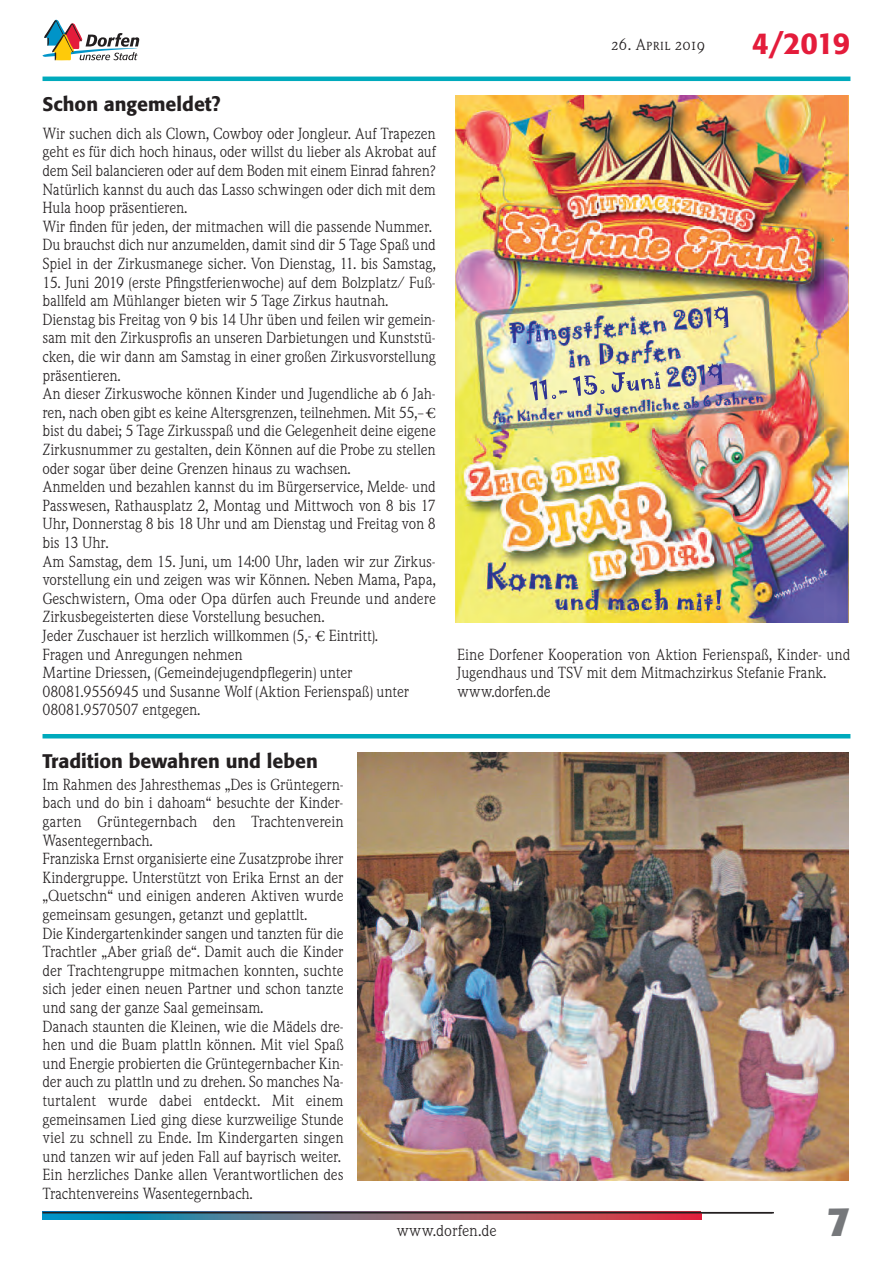
<style>
.page{position:relative;width:893px;height:1263px;background:#fff}
.page>*{position:absolute;margin:0;border:0;box-sizing:border-box;transform-origin:0 0}
.t1{font:700 40.5px "Formata";color:#76787b}
.t2{font:500 30px "Formata";color:#e41c3b}
.t3{font:500 19.5px "Formata";color:#231f20}
.t4{font:15px/18.6px "Weidemann SB";letter-spacing:-.01em;color:#231f20;scale:.95 1}
.t5{font:15px "Weidemann SB";letter-spacing:-.01em;color:#231f20}
.t6{font:15px "Weidemann SB Caps";color:#231f20}
</style>
<div class="page">
<svg style="left:43px;top:20px;width:96px;height:40px"></svg>
<hr style="left:43px;top:1212px;width:731px;height:1px;background:#231f20">
<svg style="left:43px;top:1213px;width:658px;height:6px;background:#726477"></svg>
<hr style="left:43px;top:77px;width:807px;height:4px;background:#00aabc">
<hr style="left:43px;top:734px;width:807px;height:4px;background:#00aabc">
<img style="left:455px;top:95px;width:393px;height:527px">
<img style="left:529px;top:371px;width:132px;height:30px">
<img style="left:708px;top:363px;width:15px;height:23px">
<img style="left:714px;top:306px;width:15px;height:23px">
<img style="left:357px;top:753px;width:491px;height:427px">
<h3 class="t3" style="left:43px;top:96px;width:180px">Schon angemeldet?</h3>
<p class="t4" style="left:43px;top:124px;width:416px">Wir suchen dich als Clown, Cowboy oder Jongleur. Auf Trapezen geht es für dich hoch hinaus, oder willst du lieber als Akrobat auf dem Seil balancieren oder auf dem Boden mit einem Einrad fahren?<br>Natürlich kannst du auch das Lasso schwingen oder dich mit dem Hula hoop präsentieren.<br>Wir finden für jeden, der mitmachen will die passende Nummer.<br>Du brauchst dich nur anzumelden, damit sind dir 5 Tage Spaß und Spiel in der Zirkusmanege sicher. Von Dienstag, 11. bis Samstag,</p>
<p class="t4" style="left:43px;top:273px;width:416px">15. Juni 2019 (erste Pfingstferienwoche) auf dem Bolzplatz/ Fuß&shy;ballfeld am Mühlanger bieten wir 5 Tage Zirkus hautnah.<br>Dienstag bis Freitag von 9 bis 14 Uhr üben und feilen wir gemein&shy;sam mit den Zirkusprofis an unseren Darbietungen und Kunststü&shy;cken, die wir dann am Samstag in einer großen Zirkusvorstellung präsentieren.<br>An dieser Zirkuswoche können Kinder und Jugendliche ab 6 Jah&shy;ren, nach oben gibt es keine Altersgrenzen, teilnehmen. Mit 55,– € bist du dabei; 5 Tage Zirkusspaß und die Gelegenheit deine eigene Zirkusnummer zu gestalten, dein Können auf die Probe zu stellen oder sogar über deine Grenzen hinaus zu wachsen.<br>Anmelden und bezahlen kannst du im Bürgerservice, Melde- und Passwesen, Rathausplatz 2, Montag und Mittwoch von 8 bis 17<br>Uhr, Donnerstag 8 bis 18 Uhr und am Dienstag und Freitag von 8 bis 13 Uhr.<br>Am Samstag, dem 15. Juni, um 14:00 Uhr, laden wir zur Zirkus&shy;vorstellung ein und zeigen was wir Können. Neben Mama, Papa, Geschwistern, Oma oder Opa dürfen auch Freunde und andere Zirkusbegeisterten diese Vorstellung besuchen.<br>Jeder Zuschauer ist herzlich willkommen (5,- € Eintritt).<br>Fragen und Anregungen nehmen<br>Martine Driessen, (Gemeindejugendpflegerin) unter 08081.9556945 und Susanne Wolf (Aktion Ferienspaß) unter 08081.9570507 entgegen.</p>
<h3 class="t3" style="left:43px;top:753px;width:277px">Tradition bewahren und leben</h3>
<p class="t4" style="left:42px;top:775px;width:319px">Im Rahmen des Jahresthemas „Des is Grüntegern&shy;bach und do bin i dahoam“ besuchte der Kinder&shy;garten Grüntegernbach den Trachtenverein Wasentegernbach.<br>Franziska Ernst organisierte eine Zusatzprobe ihrer Kindergruppe. Unterstützt von Erika Ernst an der „Quetschn“ und einigen anderen Aktiven wurde gemeinsam gesungen, getanzt und geplattlt.<br>Die Kindergartenkinder sangen und tanzten für die Trachtler „Aber griaß de“. Damit auch die Kinder der Trachtengruppe mitmachen konnten, suchte sich jeder einen neuen Partner und schon tanzte und sang der ganze Saal gemeinsam.<br>Danach staunten die Kleinen, wie die Mädels dre&shy;hen und die Buam plattln können. Mit viel Spaß und Energie probierten die Grüntegernbacher Kin&shy;der auch zu plattln und zu drehen. So manches Na&shy;turtalent wurde dabei entdeckt. Mit einem gemeinsamen Lied ging diese kurzweilige Stunde viel zu schnell zu Ende. Im Kindergarten singen und tanzen wir auf jeden Fall auf bayrisch weiter.<br>Ein herzliches Danke allen Verantwortlichen des Trachtenvereins Wasentegernbach.</p>
<p class="t6" style="left:611px;top:36px;width:96px">26. April 2019</p>
<h2 class="t2" style="left:752px;top:30px;width:100px">4/2019</h2>
<p class="t4" style="left:457px;top:645px;width:416px">Eine Dorfener Kooperation von Aktion Ferienspaß, Kinder- und<br>Jugendhaus und TSV mit dem Mitmachzirkus Stefanie Frank. www.dorfen.de</p>
<p class="t5" style="left:396px;top:1222px;width:102px">www.dorfen.de</p>
<h1 class="t1" style="left:827px;top:1204px;width:25px">7</h1>
</div>
